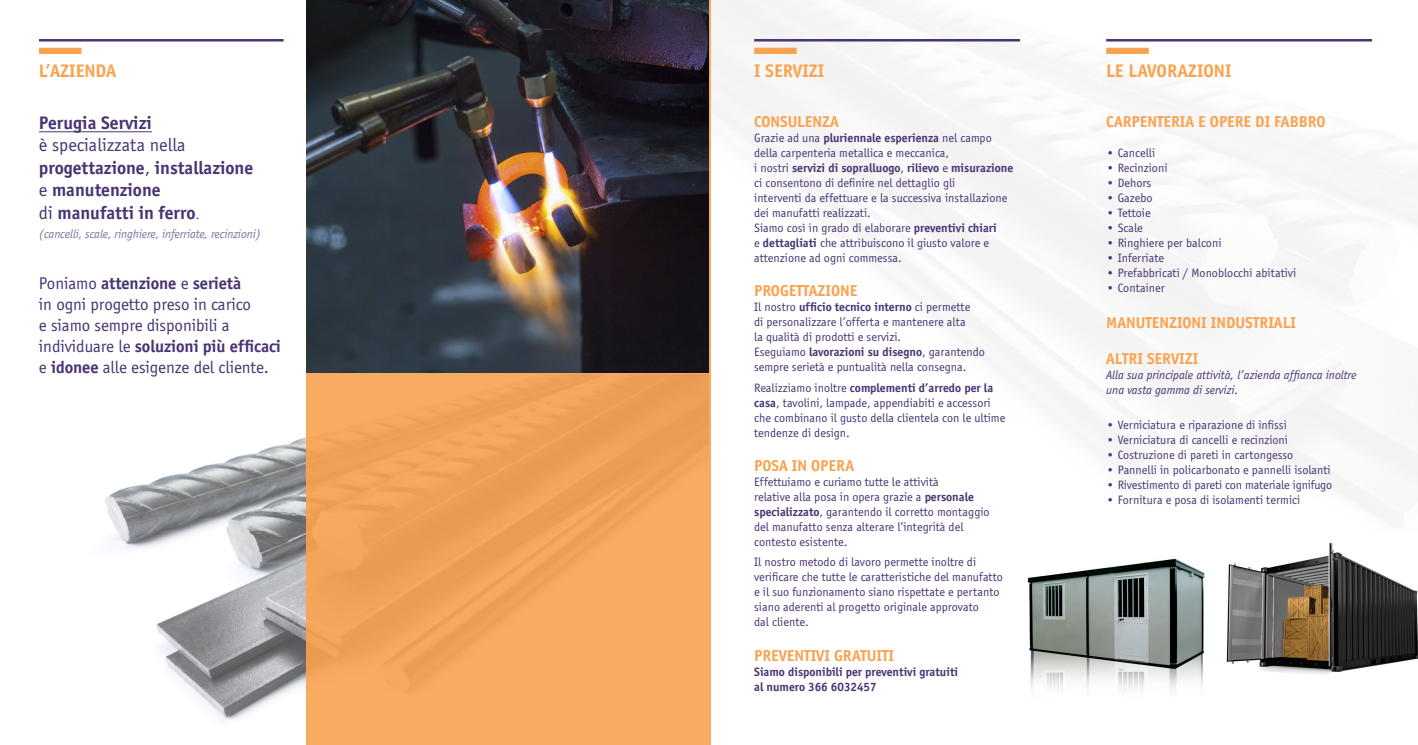
<style>
.page{position:relative;width:1418px;height:745px;background:#fff}
.page>*{position:absolute;margin:0;border:0;box-sizing:border-box;transform-origin:0 0}
.t1{font:700 18.75px/22.5px "Officina Sans";color:#493474}
.t2{font:700 18.75px "Officina Sans";color:#f9a350}
.t3{font:17.5px/21px "Officina Sans";letter-spacing:-.005em;color:#493474}
.t4{font:700 16.25px "Officina Sans";color:#f9a350}
.t5{font:12.5px/15px "Officina Sans";color:#493474}
.t6{font:700 12.5px "Officina Sans";color:#493474}
.t7{font:italic 12.5px/15px "Officina Sans";color:#493474}
.t8{font:italic 12.5px "Officina Sans";letter-spacing:-.01em;color:#7e71a0}
.s1{font-weight:400}
.s2{font-weight:400;font-size:12.5px}
.s3{font-weight:700}
</style>
<div class="page">
<img style="left:710px;top:0;width:707px;height:638px">
<img style="left:105px;top:437px;width:201px;height:284px">
<img style="left:1215px;top:533px;width:202px;height:141px">
<img style="left:1025px;top:556px;width:181px;height:134px">
<div style="left:306px;top:0;width:404px;height:744px;background:#f5a85e"></div>
<hr style="left:39px;top:131px;width:113px;height:1px;background:#493474">
<div style="left:39px;top:48px;width:42px;height:6px;background:#f9a350"></div>
<div style="left:754px;top:48px;width:42px;height:6px;background:#f9a350"></div>
<div style="left:1106px;top:48px;width:42px;height:6px;background:#f9a350"></div>
<hr style="left:39px;top:39px;width:244px;height:2px;background:#493474">
<hr style="left:754px;top:39px;width:266px;height:2px;background:#493474">
<hr style="left:1106px;top:39px;width:265px;height:2px;background:#493474">
<img style="left:306px;top:0;width:403px;height:372px">
<p class="t2" style="left:39px;top:59px;width:79px">L’AZIENDA</p>
<p class="t2" style="left:754px;top:59px;width:72px">I SERVIZI</p>
<p class="t2" style="left:1106px;top:59px;width:127px">LE LAVORAZIONI</p>
<p class="t1" style="left:39px;top:111px;width:114px">Perugia Servizi</p>
<p class="t1" style="left:39px;top:133px;width:216px"><span class="s1">è specializzata nella </span>progettazione<span class="s1">,</span> installazione</p>
<p class="t1" style="left:39px;top:178px;width:123px"><span class="s1">e</span> manutenzione</p>
<p class="t1" style="left:39px;top:201px;width:162px"><span class="s1">di</span> manufatti in ferro<span class="s2">.</span></p>
<p class="t8" style="left:39px;top:226px;width:223px">(cancelli, scale, ringhiere, inferriate, recinzioni)</p>
<p class="t3" style="left:39px;top:272px;width:243px">Poniamo <span class="s3">attenzione</span> e <span class="s3">serietà<br></span>in ogni progetto preso in carico<br>e siamo sempre disponibili a individuare le <span class="s3">soluzioni più efficaci </span>e <span class="s3">idonee</span> alle esigenze del cliente.</p>
<p class="t4" style="left:754px;top:111px;width:86px">CONSULENZA</p>
<p class="t6" style="left:754px;top:130px;width:239px"><span class="s1">Grazie ad una</span> pluriennale esperienza <span class="s1">nel campo</span></p>
<p class="t5" style="left:754px;top:145px;width:196px">della carpenteria metallica e meccanica,</p>
<p class="t6" style="left:754px;top:160px;width:260px"><span class="s1">i nostri</span> servizi di sopralluogo<span class="s1">,</span> rilievo <span class="s1">e</span> misurazione</p>
<p class="t5" style="left:754px;top:175px;width:203px">ci consentono di definire nel dettaglio gli</p>
<p class="t5" style="left:754px;top:190px;width:255px">interventi da effettuare e la successiva installazione dei manufatti realizzati.</p>
<p class="t5" style="left:754px;top:220px;width:244px">Siamo così in grado di elaborare <span class="s3">preventivi chiari </span>e <span class="s3">dettagliati</span> che attribuiscono il giusto valore e attenzione ad ogni commessa.</p>
<p class="t4" style="left:754px;top:281px;width:105px">PROGETTAZIONE</p>
<p class="t6" style="left:754px;top:299px;width:218px"><span class="s1">Il nostro</span> ufficio tecnico interno <span class="s1">ci permette</span></p>
<p class="t5" style="left:754px;top:315px;width:213px">di personalizzare l’offerta e mantenere alta</p>
<p class="t5" style="left:754px;top:330px;width:148px">la qualità di prodotti e servizi.</p>
<p class="t5" style="left:754px;top:345px;width:232px">Eseguiamo <span class="s3">lavorazioni su disegno</span>, garantendo</p>
<p class="t5" style="left:754px;top:360px;width:214px">sempre serietà e puntualità nella consegna.</p>
<p class="t5" style="left:754px;top:380px;width:253px">Realizziamo inoltre <span class="s3">complementi d’arredo per la casa</span>, tavolini, lampade, appendiabiti e accessori che combinano il gusto della clientela con le ultime tendenze di design.</p>
<p class="t4" style="left:754px;top:455px;width:101px">POSA IN OPERA</p>
<p class="t5" style="left:754px;top:474px;width:237px">Effettuiamo e curiamo tutte le attività<br>relative alla posa in opera grazie a <span class="s3">personale specializzato</span>, garantendo il corretto montaggio</p>
<p class="t5" style="left:754px;top:519px;width:211px">del manufatto senza alterare l’integrità del</p>
<p class="t5" style="left:754px;top:534px;width:95px">contesto esistente.</p>
<p class="t5" style="left:754px;top:554px;width:250px">Il nostro metodo di lavoro permette inoltre di verificare che tutte le caratteristiche del manufatto</p>
<p class="t5" style="left:754px;top:584px;width:247px">e il suo funzionamento siano rispettate e pertanto siano aderenti al progetto originale approvato</p>
<p class="t5" style="left:754px;top:614px;width:56px">dal cliente.</p>
<p class="t4" style="left:754px;top:645px;width:141px">PREVENTIVI GRATUITI</p>
<p class="t6" style="left:754px;top:663px;width:205px">Siamo disponibili per preventivi gratuiti</p>
<p class="t6" style="left:754px;top:678px;width:124px">al numero 366 6032457</p>
<p class="t4" style="left:1106px;top:111px;width:221px">CARPENTERIA E OPERE DI FABBRO</p>
<p class="t5" style="left:1106px;top:145px;width:51px">• Cancelli</p>
<p class="t5" style="left:1106px;top:160px;width:63px">• Recinzioni</p>
<p class="t5" style="left:1106px;top:175px;width:47px">• Dehors</p>
<p class="t5" style="left:1106px;top:190px;width:48px">• Gazebo</p>
<p class="t5" style="left:1106px;top:205px;width:46px">• Tettoie</p>
<p class="t5" style="left:1106px;top:220px;width:38px">• Scale</p>
<p class="t5" style="left:1106px;top:235px;width:117px">• Ringhiere per balconi</p>
<p class="t5" style="left:1106px;top:250px;width:59px">• Inferriate</p>
<p class="t5" style="left:1106px;top:265px;width:191px">• Prefabbricati / Monoblocchi abitativi</p>
<p class="t5" style="left:1106px;top:280px;width:60px">• Container</p>
<p class="t4" style="left:1106px;top:312px;width:191px">MANUTENZIONI INDUSTRIALI</p>
<p class="t4" style="left:1106px;top:348px;width:93px">ALTRI SERVIZI</p>
<p class="t7" style="left:1106px;top:367px;width:252px">Alla sua principale attività, l’azienda affianca inoltre una vasta gamma di servizi.</p>
<p class="t5" style="left:1106px;top:417px;width:182px">• Verniciatura e riparazione di infissi</p>
<p class="t5" style="left:1106px;top:432px;width:183px">• Verniciatura di cancelli e recinzioni</p>
<p class="t5" style="left:1106px;top:447px;width:188px">• Costruzione di pareti in cartongesso</p>
<p class="t5" style="left:1106px;top:462px;width:226px">• Pannelli in policarbonato e pannelli isolanti</p>
<p class="t5" style="left:1106px;top:477px;width:228px">• Rivestimento di pareti con materiale ignifugo</p>
<p class="t5" style="left:1106px;top:492px;width:195px">• Fornitura e posa di isolamenti termici</p>
</div>
